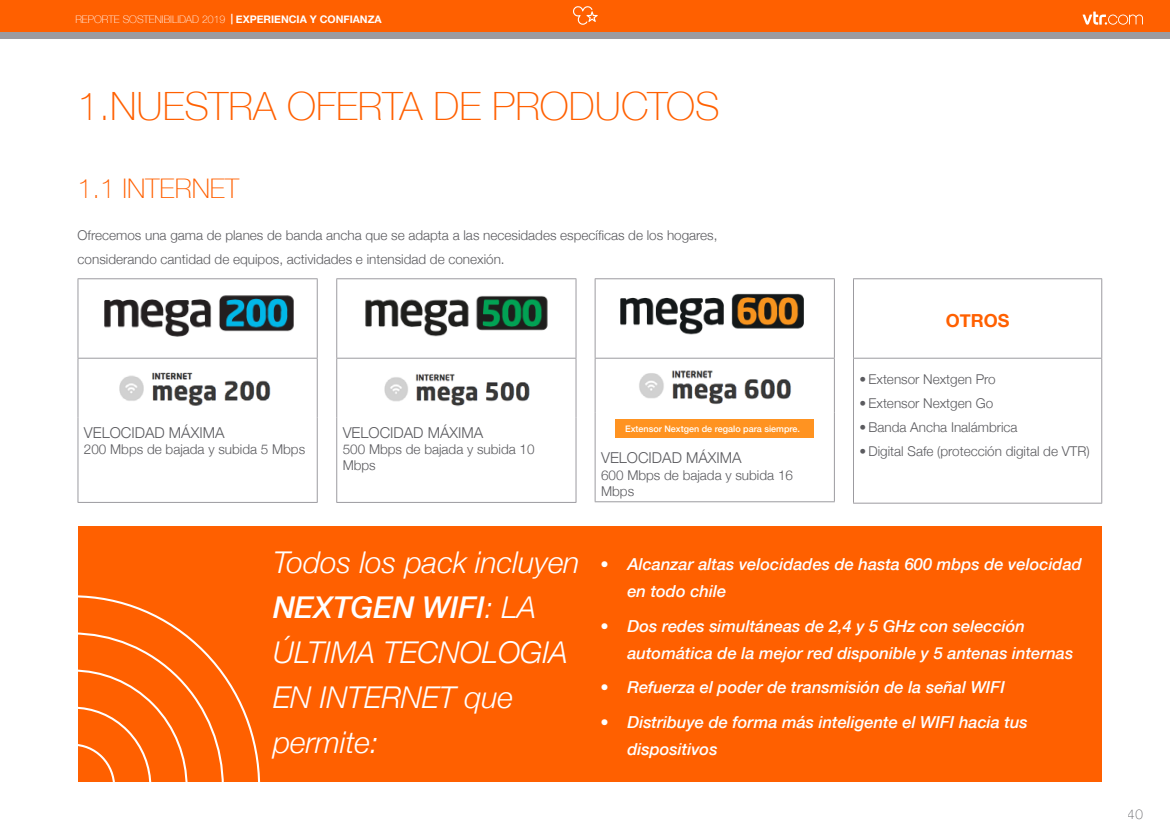
<style>
.page{position:relative;width:1170px;height:839px;background:#fff}
.page>*{position:absolute;margin:0;border:0;box-sizing:border-box;transform-origin:0 0}
.t1{font:100 39px "Helvetica Neue";color:#ff6000}
.t2{font:italic 300 30px/45px "Helvetica Neue";color:#fff}
.t3{font:100 27px "Helvetica Neue";color:#ff6000}
.t4{font:700 18px "Helvetica Neue";color:#ff6000}
.t5{font:italic 500 16.5px/27px "Helvetica Neue";color:#fff}
.t6{font:300 15px "Helvetica Neue";color:#5b5b5f}
.t7{font:300 13.5px/16.2px "Helvetica Neue";color:#5b5b5f}
.t8{font:100 13.5px "Helvetica Neue";color:#5b5b5f}
.t9{font:100 10.5px "Helvetica Neue";color:#fff}
.t10{font:700 10.5px "Helvetica Neue";color:#fff}
.t11{font:500 9px "Helvetica Neue";color:#fff}
.s1{font-weight:500}
</style>
<div class="page">
<div style="left:78px;top:526px;width:1024px;height:256px;background:#ff6000"></div>
<hr style="left:78px;top:278px;width:240px;height:1px;background:#9c9ba0">
<hr style="left:78px;top:279px;width:1px;height:79px;background:#9c9ba0">
<hr style="left:317px;top:279px;width:1px;height:79px;background:#9c9ba0">
<hr style="left:78px;top:358px;width:240px;height:1px;background:#9c9ba0">
<hr style="left:78px;top:358px;width:1px;height:59px;background:#9c9ba0">
<hr style="left:317px;top:358px;width:1px;height:59px;background:#9c9ba0">
<hr style="left:78px;top:417px;width:1px;height:85px;background:#9c9ba0">
<hr style="left:317px;top:417px;width:1px;height:85px;background:#9c9ba0">
<hr style="left:78px;top:502px;width:240px;height:1px;background:#9c9ba0">
<img style="left:104px;top:295px;width:190px;height:42px">
<img style="left:119px;top:372px;width:152px;height:34px">
<hr style="left:336px;top:278px;width:240px;height:1px;background:#9c9ba0">
<hr style="left:336px;top:279px;width:1px;height:79px;background:#9c9ba0">
<hr style="left:576px;top:279px;width:1px;height:79px;background:#9c9ba0">
<hr style="left:336px;top:358px;width:240px;height:1px;background:#9c9ba0">
<hr style="left:336px;top:358px;width:1px;height:59px;background:#9c9ba0">
<hr style="left:576px;top:358px;width:1px;height:59px;background:#9c9ba0">
<hr style="left:336px;top:417px;width:1px;height:85px;background:#9c9ba0">
<hr style="left:576px;top:417px;width:1px;height:85px;background:#9c9ba0">
<hr style="left:336px;top:502px;width:240px;height:1px;background:#9c9ba0">
<img style="left:365px;top:295px;width:183px;height:42px">
<img style="left:384px;top:374px;width:146px;height:33px">
<hr style="left:595px;top:278px;width:240px;height:1px;background:#9c9ba0">
<hr style="left:595px;top:279px;width:1px;height:79px;background:#9c9ba0">
<hr style="left:834px;top:279px;width:1px;height:79px;background:#9c9ba0">
<hr style="left:595px;top:358px;width:240px;height:1px;background:#9c9ba0">
<hr style="left:595px;top:358px;width:1px;height:54px;background:#9c9ba0">
<hr style="left:834px;top:358px;width:1px;height:54px;background:#9c9ba0">
<hr style="left:595px;top:412px;width:1px;height:89px;background:#9c9ba0">
<hr style="left:834px;top:412px;width:1px;height:89px;background:#9c9ba0">
<hr style="left:595px;top:501px;width:240px;height:1px;background:#9c9ba0">
<img style="left:620px;top:293px;width:184px;height:42px">
<img style="left:639px;top:370px;width:153px;height:35px">
<div style="left:615px;top:418px;width:199px;height:19px;background:#ff9321"></div>
<hr style="left:853px;top:278px;width:249px;height:1px;background:#9c9ba0">
<hr style="left:853px;top:279px;width:1px;height:79px;background:#9c9ba0">
<hr style="left:1101px;top:279px;width:1px;height:79px;background:#9c9ba0">
<hr style="left:853px;top:358px;width:249px;height:1px;background:#9c9ba0">
<hr style="left:853px;top:358px;width:1px;height:144px;background:#9c9ba0">
<hr style="left:1101px;top:358px;width:1px;height:144px;background:#9c9ba0">
<hr style="left:853px;top:502px;width:249px;height:1px;background:#9c9ba0">
<svg style="left:78px;top:595px;width:183px;height:187px"></svg>
<div style="left:0;top:0;width:1170px;height:32px;background:#ff6000"></div>
<div style="left:0;top:32px;width:1170px;height:7px;background:#9c9ba0"></div>
<svg style="left:1083px;top:12px;width:60px;height:13px"></svg>
<svg style="left:573px;top:6px;width:25px;height:19px"></svg>
<p class="t10" style="left:231px;top:11px;width:153px">| EXPERIENCIA Y CONFIANZA</p>
<p class="t9" style="left:75px;top:11px;width:152px">REPORTE SOSTENIBILIDAD 2019</p>
<h1 class="t1" style="left:78px;top:77px;width:644px">1.NUESTRA OFERTA DE PRODUCTOS</h1>
<h3 class="t3" style="left:78px;top:168px;width:163px">1.1 INTERNET</h3>
<p class="t7" style="left:78px;top:222px;width:641px;line-height:24px">Ofrecemos una gama de planes de banda ancha que se adapta a las necesidades específicas de los hogares, considerando cantidad de equipos, actividades e intensidad de conexión.</p>
<p class="t6" style="left:84px;top:420px;width:142px">VELOCIDAD MÁXIMA</p>
<p class="t7" style="left:84px;top:440px;width:223px">200 Mbps de bajada y subida 5 Mbps</p>
<p class="t6" style="left:343px;top:420px;width:142px">VELOCIDAD MÁXIMA</p>
<p class="t7" style="left:343px;top:440px;width:193px">500 Mbps de bajada y subida 10<br>Mbps</p>
<p class="t11" style="left:625px;top:422px;width:176px">Extensor Nextgen de regalo para siempre.</p>
<p class="t6" style="left:601px;top:446px;width:142px">VELOCIDAD MÁXIMA</p>
<p class="t7" style="left:601px;top:465px;width:193px">600 Mbps de bajada y subida 16<br>Mbps</p>
<h3 class="t4" style="left:946px;top:307px;width:65px">OTROS</h3>
<p class="t7" style="left:860px;top:370px;width:138px">• Extensor Nextgen Pro</p>
<p class="t7" style="left:860px;top:394px;width:135px">• Extensor Nextgen Go</p>
<p class="t7" style="left:860px;top:418px;width:160px">• Banda Ancha Inalámbrica</p>
<p class="t7" style="left:860px;top:442px;width:232px">• Digital Safe (protección digital de VTR)</p>
<h2 class="t2" style="left:273px;top:538px;width:308px">Todos los pack incluyen<br><span class="s1">NEXTGEN WIFI</span>: LA<br>ÚLTIMA TECNOLOGIA<br>EN INTERNET que permite:</h2>
<p class="t5" style="left:627px;top:549px;width:456px;text-indent:-27px">• Alcanzar altas velocidades de hasta 600 mbps de velocidad en todo chile</p>
<p class="t5" style="left:627px;top:611px;width:447px;text-indent:-27px">• Dos redes simultáneas de 2,4 y 5 GHz con selección automática de la mejor red disponible y 5 antenas internas</p>
<p class="t5" style="left:600px;top:672px;width:406px">• Refuerza el poder de transmisión de la señal WIFI</p>
<p class="t5" style="left:627px;top:707px;width:402px;text-indent:-27px">• Distribuye de forma más inteligente el WIFI hacia tus dispositivos</p>
<p class="t8" style="left:1128px;top:804px;width:17px">40</p>
</div>
